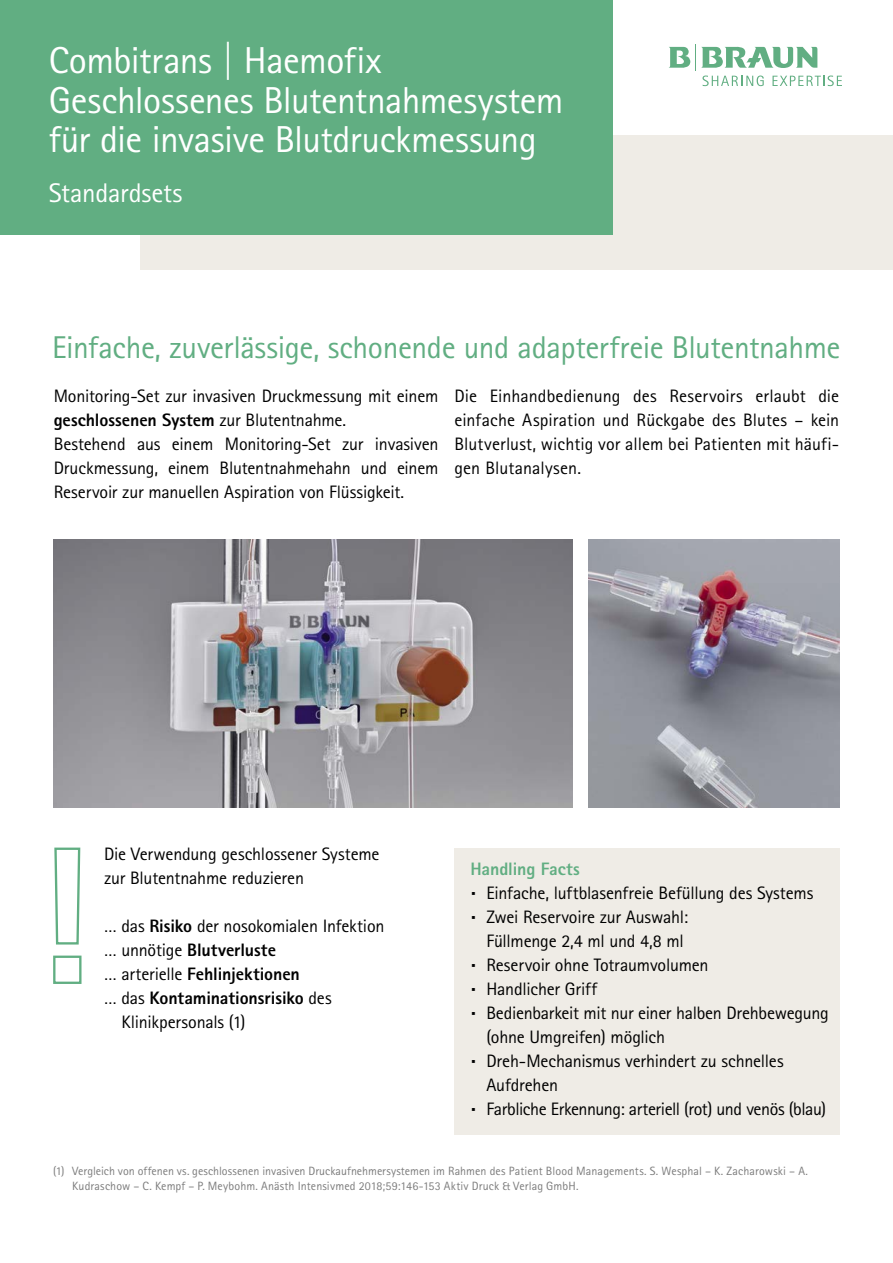
<style>
.page{position:relative;width:893px;height:1263px;background:#fff}
.page>*{position:absolute;margin:0;border:0;box-sizing:border-box;transform-origin:0 0}
.t1{font:37.5px/39.9px "Rotis Sans Serif Pro";letter-spacing:-.015em;color:#fff}
.t2{font:31.5px "Rotis Sans Serif Pro";letter-spacing:-.015em;color:#61ae82}
.t3{font:27px "Rotis Sans Serif Pro";letter-spacing:-.01em;color:#fff}
.t4{font:18px/24px "Rotis Sans Serif Pro";letter-spacing:-.01em;color:#000}
.t5{font:800 18px "Rotis Sans Serif Pro";letter-spacing:-.005em;color:#61ae82}
.t6{font:12px/15px "Rotis Sans Serif Pro";letter-spacing:.005em;color:#7c7c7c}
.s1{font-weight:800}
.s2{color:#fff}
.s3{font-size:30px}
</style>
<div class="page">
<div style="left:140px;top:135px;width:753px;height:134px;background:#efece6"></div>
<div style="left:454px;top:847px;width:386px;height:287px;background:#efece6"></div>
<svg style="left:702px;top:76px;width:62px;height:10px"></svg>
<svg style="left:772px;top:76px;width:70px;height:10px"></svg>
<svg style="left:669px;top:44px;width:149px;height:26px"></svg>
<div style="left:0;top:0;width:612px;height:235px;background:#61ae82"></div>
<img style="left:53px;top:539px;width:519px;height:268px">
<svg style="left:54px;top:847px;width:27px;height:98px"></svg>
<div style="left:53px;top:955px;width:29px;height:29px;border:2px solid #61ae82"></div>
<img style="left:588px;top:539px;width:251px;height:268px">
<h1 class="t1" style="left:49px;top:40px;width:516px">Combitrans | Haemofix<br>Geschlossenes Blutentnahmesystem für die invasive Blutdruckmessung</h1>
<h3 class="t3" style="left:49px;top:177px;width:135px">Standardsets</h3>
<h2 class="t2" style="left:52px;top:328px;width:790px">Einfache, zuverlässige, schonende und adapterfreie Blutentnahme</h2>
<p class="t4" style="left:54px;top:384px;width:386px">Monitoring-Set zur invasiven Druckmessung mit einem <span class="s1">geschlossenen System</span> zur Blutentnahme.<br>Bestehend aus einem Monitoring-Set zur invasiven Druckmessung, einem Blutentnahmehahn und einem Reservoir zur manuellen Aspiration von Flüssigkeit.</p>
<p class="t4" style="left:454px;top:384px;width:386px;text-align:justify">Die Einhandbedienung des Reservoirs erlaubt die einfache Aspiration und Rückgabe des Blutes – kein Blutverlust, wichtig vor allem bei Patienten mit häufi&shy;gen Blutanalysen.</p>
<p class="t4" style="left:104px;top:842px;width:277px">Die Verwendung geschlossener Systeme zur Blutentnahme reduzieren</p>
<p class="t4" style="left:104px;top:914px;width:282px">… das <span class="s1">Risiko</span> der nosokomialen Infektion … unnötige <span class="s1">Blutverluste<br></span>… arterielle <span class="s1">Fehlinjektionen<br></span>… das <span class="s1">Kontaminationsrisiko</span> des<br><span class="s2">…</span> Klinikpersonals (1)</p>
<p class="t5" style="left:470px;top:857px;width:111px">Handling Facts</p>
<p class="t4" style="left:470px;top:881px;width:344px"><span class="s3">·</span> Einfache, luftblasenfreie Befüllung des Systems</p>
<p class="t4" style="left:470px;top:905px;width:219px"><span class="s3">·</span> Zwei Reservoire zur Auswahl:</p>
<p class="t4" style="left:486px;top:929px;width:199px">Füllmenge 2,4 ml und 4,8 ml</p>
<p class="t4" style="left:470px;top:953px;width:240px"><span class="s3">·</span> Reservoir ohne Totraumvolumen</p>
<p class="t4" style="left:470px;top:977px;width:128px"><span class="s3">·</span> Handlicher Griff</p>
<p class="t4" style="left:470px;top:1001px;width:360px"><span class="s3">·</span> Bedienbarkeit mit nur einer halben Drehbewegung</p>
<p class="t4" style="left:486px;top:1025px;width:180px">(ohne Umgreifen) möglich</p>
<p class="t4" style="left:470px;top:1049px;width:315px"><span class="s3">·</span> Dreh-Mechanismus verhindert zu schnelles</p>
<p class="t4" style="left:486px;top:1073px;width:73px">Aufdrehen</p>
<p class="t4" style="left:470px;top:1097px;width:357px"><span class="s3">·</span> Farbliche Erkennung: arteriell (rot) und venös (blau)</p>
<p class="t6" style="left:72px;top:1164px;width:737px;text-indent:-19px">(1) Vergleich von offenen vs. geschlossenen invasiven Druckaufnehmersystemen im Rahmen des Patient Blood Managements. S. Wesphal – K. Zacharowski – A.<br>Kudraschow – C. Kempf – P. Meybohm. Anästh Intensivmed 2018;59:146-153 Aktiv Druck &amp; Verlag GmbH.</p>
</div>
